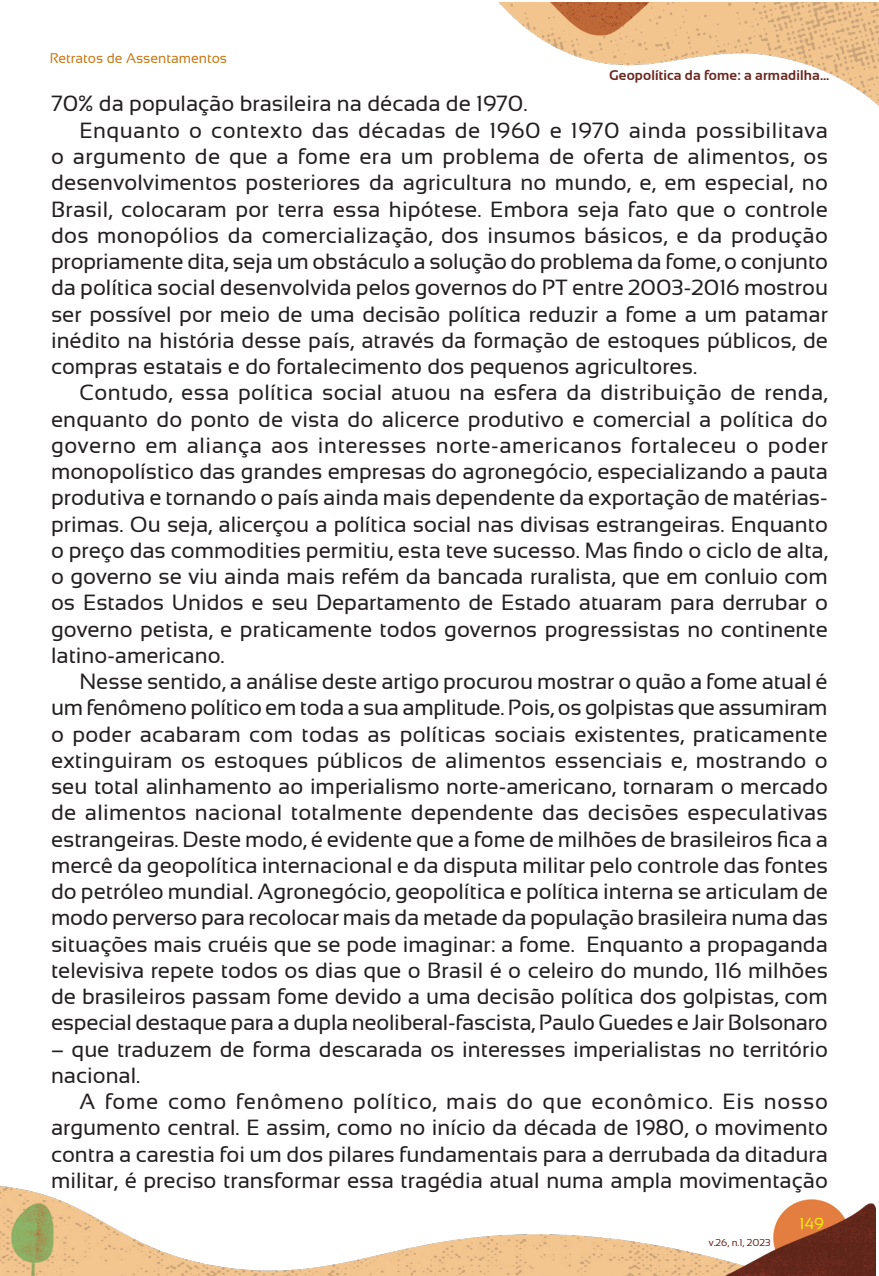
<style>
.page{position:relative;width:879px;height:1276px;background:#fff}
.page>*{position:absolute;margin:0;border:0;box-sizing:border-box;transform-origin:0 0}
.t1{font:22px/26.2px "Sansation";color:#231f20}
.t2{font:22px "Sansation";letter-spacing:.025em;color:#231f20}
.t3{font:22px "Sansation";letter-spacing:.02em;color:#231f20}
.t4{font:16px "Sansation";color:#f4eb0a}
.t5{font:700 14px "Sansation";letter-spacing:.01em;color:#6a2820}
.t6{font:14px "Sansation";color:#c57b18}
.t7{font:10px "Sansation";color:#6a2820}
</style>
<div class="page">
<img style="left:499px;top:3px;width:380px;height:103px">
<img style="left:0;top:1186px;width:876px;height:90px">
<p class="t6" style="left:50px;top:51px;width:179px">Retratos de Assentamentos</p>
<p class="t5" style="left:609px;top:67px;width:221px">Geopolítica da fome: a armadilha...</p>
<p class="t1" style="left:51px;top:91px;width:478px">70% da população brasileira na década de 1970.</p>
<p class="t2" style="left:79px;top:118px;width:750px">Enquanto o contexto das décadas de 1960 e 1970 ainda possibilitava</p>
<p class="t3" style="left:51px;top:144px;width:778px">o argumento de que a fome era um problema de oferta de alimentos, os</p>
<p class="t1" style="left:51px;top:169px;width:778px">desenvolvimentos posteriores da agricultura no mundo, e, em especial, no</p>
<p class="t1" style="left:51px;top:196px;width:778px">Brasil, colocaram por terra essa hipótese. Embora seja fato que o controle</p>
<p class="t1" style="left:51px;top:222px;width:778px">dos monopólios da comercialização, dos insumos básicos, e da produção</p>
<p class="t1" style="left:51px;top:248px;width:778px">propriamente dita, seja um obstáculo a solução do problema da fome, o conjunto</p>
<p class="t1" style="left:51px;top:274px;width:778px">da política social desenvolvida pelos governos do PT entre 2003-2016 mostrou</p>
<p class="t1" style="left:51px;top:301px;width:778px">ser possível por meio de uma decisão política reduzir a fome a um patamar</p>
<p class="t1" style="left:51px;top:327px;width:778px">inédito na história desse país, através da formação de estoques públicos, de</p>
<p class="t1" style="left:51px;top:353px;width:647px">compras estatais e do fortalecimento dos pequenos agricultores.</p>
<p class="t1" style="left:79px;top:379px;width:750px">Contudo, essa política social atuou na esfera da distribuição de renda,</p>
<p class="t1" style="left:51px;top:406px;width:778px">enquanto do ponto de vista do alicerce produtivo e comercial a política do</p>
<p class="t2" style="left:51px;top:433px;width:778px">governo em aliança aos interesses norte-americanos fortaleceu o poder</p>
<p class="t1" style="left:51px;top:458px;width:778px">monopolístico das grandes empresas do agronegócio, especializando a pauta</p>
<p class="t1" style="left:51px;top:484px;width:778px">produtiva e tornando o país ainda mais dependente da exportação de matérias-</p>
<p class="t1" style="left:51px;top:511px;width:778px">primas. Ou seja, alicerçou a política social nas divisas estrangeiras. Enquanto</p>
<p class="t1" style="left:51px;top:537px;width:778px">o preço das commodities permitiu, esta teve sucesso. Mas findo o ciclo de alta,</p>
<p class="t1" style="left:51px;top:563px;width:778px">o governo se viu ainda mais refém da bancada ruralista, que em conluio com</p>
<p class="t1" style="left:51px;top:589px;width:778px">os Estados Unidos e seu Departamento de Estado atuaram para derrubar o</p>
<p class="t1" style="left:51px;top:616px;width:778px">governo petista, e praticamente todos governos progressistas no continente</p>
<p class="t1" style="left:51px;top:642px;width:175px">latino-americano.</p>
<p class="t1" style="left:79px;top:668px;width:750px">Nesse sentido, a análise deste artigo procurou mostrar o quão a fome atual é</p>
<p class="t1" style="left:51px;top:694px;width:778px">um fenômeno político em toda a sua amplitude. Pois, os golpistas que assumiram</p>
<p class="t1" style="left:51px;top:721px;width:778px">o poder acabaram com todas as políticas sociais existentes, praticamente</p>
<p class="t1" style="left:51px;top:747px;width:778px">extinguiram os estoques públicos de alimentos essenciais e, mostrando o</p>
<p class="t1" style="left:51px;top:773px;width:778px">seu total alinhamento ao imperialismo norte-americano, tornaram o mercado</p>
<p class="t1" style="left:51px;top:799px;width:778px">de alimentos nacional totalmente dependente das decisões especulativas</p>
<p class="t1" style="left:51px;top:826px;width:778px">estrangeiras. Deste modo, é evidente que a fome de milhões de brasileiros fica a</p>
<p class="t1" style="left:51px;top:852px;width:778px">mercê da geopolítica internacional e da disputa militar pelo controle das fontes</p>
<p class="t1" style="left:51px;top:878px;width:778px">do petróleo mundial. Agronegócio, geopolítica e política interna se articulam de</p>
<p class="t1" style="left:51px;top:904px;width:778px">modo perverso para recolocar mais da metade da população brasileira numa das</p>
<p class="t1" style="left:51px;top:931px;width:778px">situações mais cruéis que se pode imaginar: a fome. Enquanto a propaganda</p>
<p class="t1" style="left:51px;top:957px;width:778px">televisiva repete todos os dias que o Brasil é o celeiro do mundo, 116 milhões</p>
<p class="t1" style="left:51px;top:983px;width:778px">de brasileiros passam fome devido a uma decisão política dos golpistas, com</p>
<p class="t1" style="left:51px;top:1009px;width:778px">especial destaque para a dupla neoliberal-fascista, Paulo Guedes e Jair Bolsonaro</p>
<p class="t1" style="left:51px;top:1036px;width:778px">– que traduzem de forma descarada os interesses imperialistas no território nacional.</p>
<p class="t1" style="left:51px;top:1088px;width:778px;text-align:justify;text-indent:28px">A fome como fenômeno político, mais do que econômico. Eis nosso argumento central. E assim, como no início da década de 1980, o movimento contra a carestia foi um dos pilares fundamentais para a derrubada da ditadura militar, é preciso transformar essa tragédia atual numa ampla movimentação</p>
<p class="t7" style="left:709px;top:1236px;width:63px">v.26, n.1, 2023</p>
<p class="t4" style="left:799px;top:1214px;width:26px">149</p>
</div>
